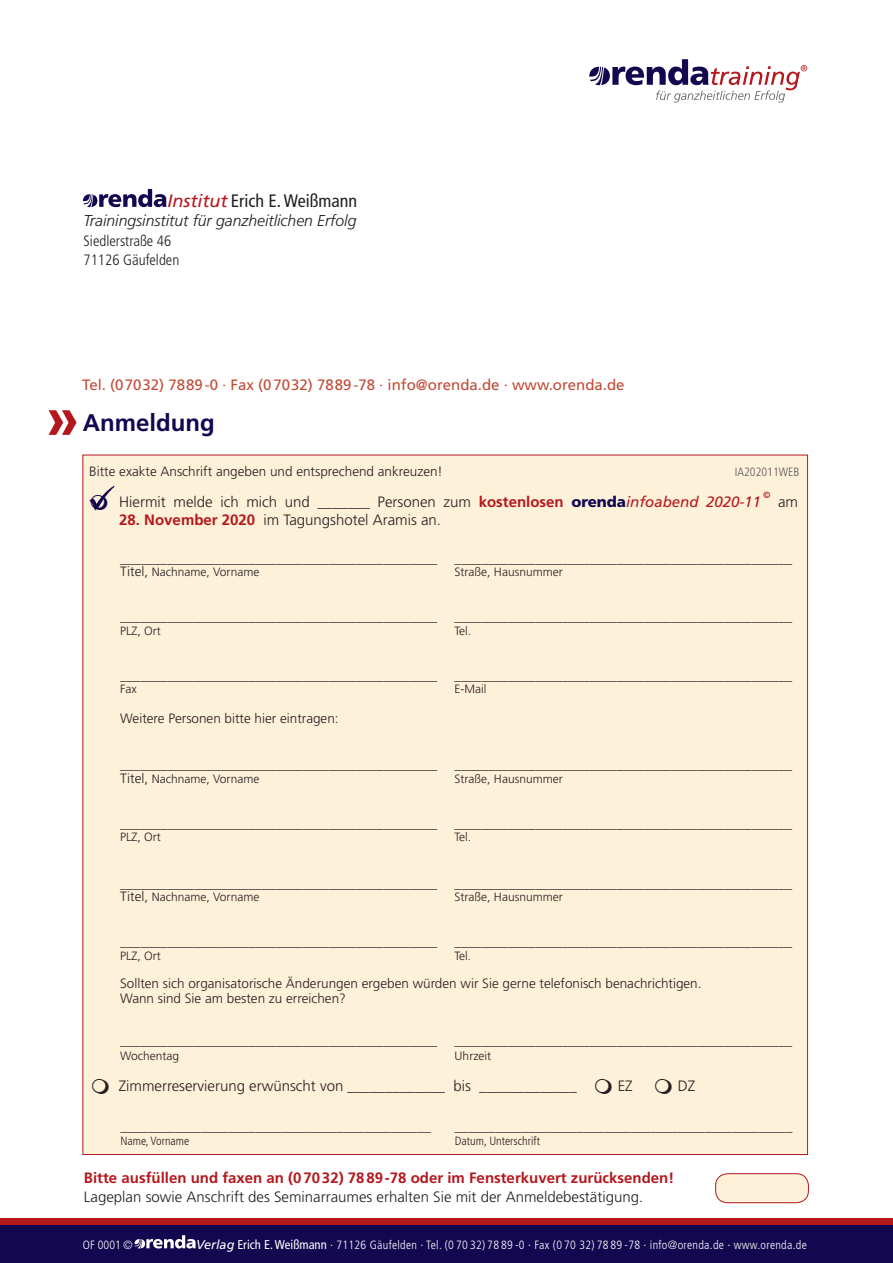
<style>
.page{position:relative;width:893px;height:1263px;background:#fff}
.page>*{position:absolute;margin:0;border:0;box-sizing:border-box;transform-origin:0 0}
.t1{font:700 60px "Frutiger LT";color:#b4181d}
.t2{font:700 24px "Frutiger LT";color:#130850}
.t3{font:condensed 18px "Frutiger LT";color:#231f20}
.t4{font:italic 300 15.75px "Frutiger LT";color:#231f20}
.t5{font:300 15px "Frutiger LT";color:#231f20}
.t6{font:700 15px "Frutiger LT";color:#b4181d}
.t7{font:15px "Frutiger LT";color:#c14b36}
.t8{font:300 condensed 15px/19.5px "Frutiger LT";color:#231f20}
.t9{font:300 13.5px/15px "Frutiger LT";color:#231f20}
.t10{font:300 condensed 13.5px "Frutiger LT";color:#231f20}
.t11{font:300 12px "Frutiger LT";color:#231f20}
.t12{font:300 condensed 12px "Frutiger LT";letter-spacing:.025em;color:#fff}
.t13{font:300 condensed 12px "Frutiger LT";color:#231f20}
.t14{font:300 condensed 12px "Frutiger LT";color:#57585a}
.t15{font:italic 9px "Frutiger LT";color:#b4181d}
.s1{font-style:italic;font-stretch:normal;color:#b4181d}
.s2{font-weight:700;color:#b4181d}
.s3{font-weight:900;color:#130850}
.s4{font-weight:400;font-style:italic;color:#b4181d}
.s5{font-size:13.5px}
.s6{font-weight:400;font-style:italic;font-stretch:normal;font-size:12.75px}
.s7{font-weight:400;font-size:12.75px}
</style>
<div class="page">
<svg style="left:589px;top:59px;width:218px;height:43px"></svg>
<div style="left:0;top:1225px;width:893px;height:38px;background:#130850"></div>
<div style="left:0;top:1218px;width:893px;height:7px;background:#b4181d"></div>
<svg style="left:135px;top:1235px;width:61px;height:13px"></svg>
<svg style="left:83px;top:189px;width:83px;height:18px"></svg>
<div style="left:82px;top:455px;width:726px;height:700px;background:#fef1d9;border:1px solid #b4181d"></div>
<div style="left:716px;top:1174px;width:92px;height:29px;background:#fef1d9;border-radius:12px"></div>
<div style="left:715px;top:1173px;width:94px;height:30px;border:1px solid #b4181d;border-radius:12px"></div>
<svg style="left:89px;top:486px;width:26px;height:24px"></svg>
<h3 class="t3" style="left:168px;top:190px;width:191px"><span class="s1">Institut</span> Erich E. Weißmann</h3>
<p class="t4" style="left:84px;top:212px;width:274px">Trainingsinstitut für ganzheitlichen Erfolg</p>
<p class="t8" style="left:84px;top:231px;width:97px">Siedlerstraße 46<br>71126 Gäufelden</p>
<p class="t7" style="left:82px;top:376px;width:544px">Tel. (07032) 7889-0 · Fax (07032) 7889-78 · info@orenda.de · www.orenda.de</p>
<h1 class="t1" style="left:46px;top:383px;width:35px">»</h1>
<h2 class="t2" style="left:83px;top:409px;width:133px">Anmeldung</h2>
<p class="t9" style="left:89px;top:464px;width:355px">Bitte exakte Anschrift angeben und entsprechend ankreuzen!</p>
<p class="t5" style="left:119px;top:493px;width:643px">Hiermit melde ich mich und _______ Personen zum <span class="s2">kostenlosen</span> <span class="s3">orenda</span><span class="s4">infoabend 2020-11</span></p>
<p class="t14" style="left:735px;top:465px;width:66px">IA202011WEB</p>
<p class="t15" style="left:763px;top:489px;width:9px">©</p>
<p class="t5" style="left:778px;top:493px;width:21px">am</p>
<p class="t5" style="left:119px;top:511px;width:323px"><span class="s2">28. November 2020</span> im Tagungshotel Aramis an.</p>
<p class="t9" style="left:120px;top:551px;width:319px">_______________________________________________</p>
<p class="t9" style="left:455px;top:551px;width:339px">__________________________________________________</p>
<p class="t11" style="left:120px;top:565px;width:141px"><span class="s5">Titel,</span> Nachname, Vorname</p>
<p class="t11" style="left:455px;top:565px;width:110px">Straße, Hausnummer</p>
<p class="t9" style="left:120px;top:609px;width:319px">_______________________________________________</p>
<p class="t9" style="left:455px;top:609px;width:339px">__________________________________________________</p>
<p class="t11" style="left:120px;top:624px;width:42px">PLZ, Ort</p>
<p class="t11" style="left:455px;top:624px;width:18px">Tel.</p>
<p class="t9" style="left:120px;top:668px;width:319px">_______________________________________________</p>
<p class="t9" style="left:455px;top:668px;width:339px">__________________________________________________</p>
<p class="t11" style="left:120px;top:682px;width:18px">Fax</p>
<p class="t11" style="left:455px;top:682px;width:33px">E-Mail</p>
<p class="t9" style="left:120px;top:711px;width:220px">Weitere Personen bitte hier eintragen:</p>
<p class="t9" style="left:120px;top:757px;width:319px">_______________________________________________</p>
<p class="t9" style="left:455px;top:757px;width:339px">__________________________________________________</p>
<p class="t11" style="left:120px;top:772px;width:141px"><span class="s5">Titel,</span> Nachname, Vorname</p>
<p class="t11" style="left:455px;top:772px;width:110px">Straße, Hausnummer</p>
<p class="t9" style="left:120px;top:816px;width:319px">_______________________________________________</p>
<p class="t9" style="left:455px;top:816px;width:339px">__________________________________________________</p>
<p class="t11" style="left:120px;top:830px;width:42px">PLZ, Ort</p>
<p class="t11" style="left:455px;top:830px;width:18px">Tel.</p>
<p class="t9" style="left:120px;top:876px;width:319px">_______________________________________________</p>
<p class="t9" style="left:455px;top:876px;width:339px">__________________________________________________</p>
<p class="t11" style="left:120px;top:890px;width:141px"><span class="s5">Titel,</span> Nachname, Vorname</p>
<p class="t11" style="left:455px;top:890px;width:110px">Straße, Hausnummer</p>
<p class="t9" style="left:120px;top:934px;width:319px">_______________________________________________</p>
<p class="t9" style="left:455px;top:934px;width:339px">__________________________________________________</p>
<p class="t11" style="left:120px;top:949px;width:42px">PLZ, Ort</p>
<p class="t11" style="left:455px;top:949px;width:18px">Tel.</p>
<p class="t9" style="left:120px;top:976px;width:583px">Sollten sich organisatorische Änderungen ergeben würden wir Sie gerne telefonisch benachrichtigen.<br>Wann sind Sie am besten zu erreichen?</p>
<p class="t9" style="left:120px;top:1033px;width:319px">_______________________________________________</p>
<p class="t9" style="left:455px;top:1033px;width:339px">__________________________________________________</p>
<p class="t11" style="left:120px;top:1049px;width:61px">Wochentag</p>
<p class="t11" style="left:455px;top:1049px;width:38px">Uhrzeit</p>
<p class="t5" style="left:119px;top:1077px;width:460px">Zimmerreservierung erwünscht von _____________ bis _____________</p>
<p class="t5" style="left:618px;top:1077px;width:16px">EZ</p>
<p class="t5" style="left:678px;top:1077px;width:19px">DZ</p>
<p class="t10" style="left:120px;top:1119px;width:312px">______________________________________________</p>
<p class="t10" style="left:455px;top:1119px;width:339px">__________________________________________________</p>
<p class="t13" style="left:120px;top:1134px;width:70px">Name, Vorname</p>
<p class="t13" style="left:455px;top:1134px;width:87px">Datum, Unterschrift</p>
<p class="t6" style="left:84px;top:1169px;width:592px">Bitte ausfüllen und faxen an (07032) 7889-78 oder im Fensterkuvert zurücksenden!</p>
<p class="t5" style="left:84px;top:1189px;width:561px">Lageplan sowie Anschrift des Seminarraumes erhalten Sie mit der Anmeldebestätigung.</p>
<p class="t12" style="left:83px;top:1238px;width:51px">OF 0001 ©</p>
<p class="t12" style="left:196px;top:1238px;width:612px"><span class="s6">Verlag</span> <span class="s7">Erich E. Weißmann</span> · 71126 Gäufelden · Tel. (0 70 32) 78 89 -0 · Fax (0 70 32) 78 89 -78 · info@orenda.de · www.orenda.de</p>
</div>
